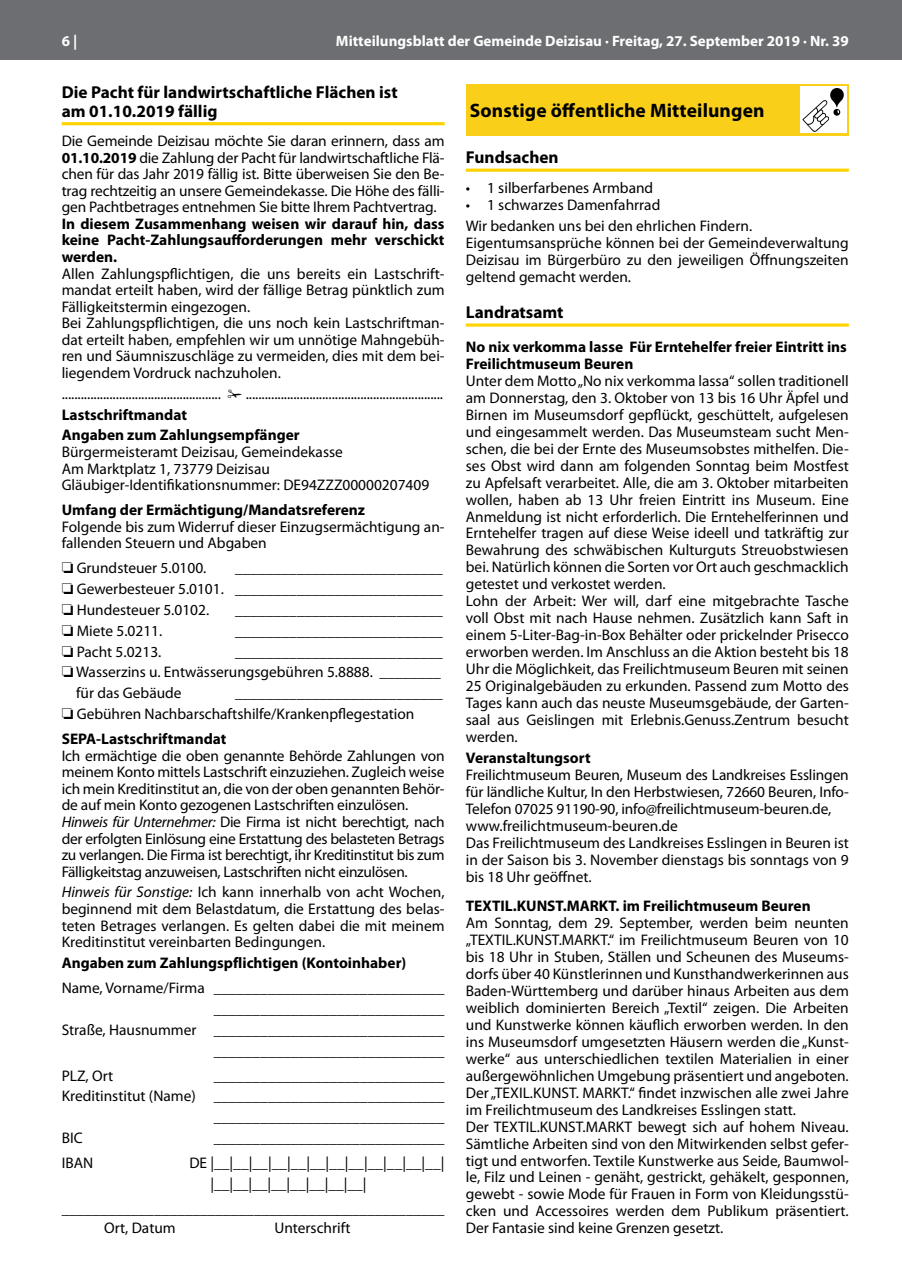
<style>
.page{position:relative;width:902px;height:1280px;background:#fff}
.page>*{position:absolute;margin:0;border:0;box-sizing:border-box;transform-origin:0 0}
.t1{font:700 19.5px "Myriad Pro";letter-spacing:.005em;color:#000}
.t2{font:700 17.25px/18.8px "Myriad Pro";color:#000}
.t3{font:15.3px/17px "Myriad Pro";color:#000}
.t4{font:700 15.3px/16.5px "Myriad Pro";color:#000;text-align:justify}
.t5{font:700 15px "Myriad Pro";color:#fff}
.s1{font-weight:700}
.s2{font-style:italic}
</style>
<div class="page">
<div style="left:0;top:0;width:901px;height:60px;background:#6d6e71"></div>
<hr style="left:62px;top:122px;width:382px;height:3px;background:#ffd400">
<hr style="left:466px;top:169px;width:382px;height:3px;background:#ffd400">
<svg style="left:466px;top:323px;width:382px;height:4px;background:#ffdc33"></svg>
<div style="left:466px;top:84px;width:382px;height:51px;background:#facf1a"></div>
<div style="left:799px;top:87px;width:47px;height:46px;background:#fff"></div>
<svg style="left:802px;top:88px;width:42px;height:44px"></svg>
<p class="t5" style="left:62px;top:31px;width:17px">6 |</p>
<p class="t5" style="left:336px;top:31px;width:514px">Mitteilungsblatt der Gemeinde Deizisau · Freitag, 27. September 2019 · Nr. 39</p>
<p class="t2" style="left:62px;top:82px;width:337px">Die Pacht für landwirtschaftliche Flächen ist am 01.10.2019 fällig</p>
<p class="t3" style="left:62px;top:132px;width:384px;line-height:16.5px;text-align:justify">Die Gemeinde Deizisau möchte Sie daran erinnern, dass am <span class="s1">01.10.2019</span> die Zahlung der Pacht für landwirtschaftliche Flä&shy;chen für das Jahr 2019 fällig ist. Bitte überweisen Sie den Be&shy;trag rechtzeitig an unsere Gemeindekasse. Die Höhe des fälli&shy;gen Pachtbetrages entnehmen Sie bitte Ihrem Pachtvertrag.</p>
<p class="t4" style="left:62px;top:215px;width:384px">In diesem Zusammenhang weisen wir darauf hin, dass keine Pacht-Zahlungsaufforderungen mehr verschickt werden.</p>
<p class="t3" style="left:62px;top:265px;width:384px;line-height:16.5px">Allen Zahlungspflichtigen, die uns bereits ein Lastschrift&shy;mandat erteilt haben, wird der fällige Betrag pünktlich zum Fälligkeitstermin eingezogen.<br>Bei Zahlungspflichtigen, die uns noch kein Lastschriftman&shy;dat erteilt haben, empfehlen wir um unnötige Mahngebüh&shy;ren und Säumniszuschläge zu vermeiden, dies mit dem bei&shy;liegendem Vordruck nachzuholen.</p>
<p class="t3" style="left:62px;top:383px;width:383px;line-height:20.9px">.................................................. ✁ ..............................................................<br><span class="s1">Lastschriftmandat<br>Angaben zum Zahlungsempfänger</span></p>
<p class="t3" style="left:62px;top:443px;width:369px;line-height:16.5px">Bürgermeisteramt Deizisau, Gemeindekasse<br>Am Marktplatz 1, 73779 Deizisau<br>Gläubiger-Identifikationsnummer: DE94ZZZ00000207409</p>
<p class="t4" style="left:62px;top:501px;width:305px">Umfang der Ermächtigung/Mandatsreferenz</p>
<p class="t3" style="left:62px;top:518px;width:384px;line-height:16.5px">Folgende bis zum Widerruf dieser Einzugsermächtigung an&shy;fallenden Steuern und Abgaben</p>
<p class="t3" style="left:62px;top:559px;width:146px">❏ Grundsteuer 5.0100.</p>
<p class="t3" style="left:62px;top:558px;width:382px;line-height:20.9px;text-align:justify;text-indent:173px">___________________________ ❏ Gewerbesteuer 5.0101. ___________________________ ❏ Hundesteuer 5.0102.</p>
<p class="t3" style="left:235px;top:601px;width:209px">___________________________</p>
<p class="t3" style="left:62px;top:622px;width:102px">❏ Miete 5.0211.</p>
<p class="t3" style="left:235px;top:622px;width:209px">___________________________</p>
<p class="t3" style="left:62px;top:643px;width:101px">❏ Pacht 5.0213.</p>
<p class="t3" style="left:235px;top:643px;width:209px">___________________________</p>
<p class="t3" style="left:62px;top:664px;width:380px">❏ Wasserzins u. Entwässerungsgebühren 5.8888. ________</p>
<p class="t3" style="left:76px;top:684px;width:107px">für das Gebäude</p>
<p class="t3" style="left:62px;top:682px;width:382px;line-height:20.9px;text-indent:173px">___________________________ ❏ Gebühren Nachbarschaftshilfe/Krankenpflegestation</p>
<p class="t4" style="left:62px;top:730px;width:166px">SEPA-Lastschriftmandat</p>
<p class="t3" style="left:62px;top:747px;width:384px;line-height:16.5px">Ich ermächtige die oben genannte Behörde Zahlungen von meinem Konto mittels Lastschrift einzuziehen. Zugleich weise ich mein Kreditinstitut an, die von der oben genannten Behör&shy;de auf mein Konto gezogenen Lastschriften einzulösen.<br><span class="s2">Hinweis für Unternehmer:</span> Die Firma ist nicht berechtigt, nach der erfolgten Einlösung eine Erstattung des belasteten Betrags zu verlangen. Die Firma ist berechtigt, ihr Kreditinstitut bis zum Fälligkeitstag anzuweisen, Lastschriften nicht einzulösen.</p>
<p class="t3" style="left:62px;top:884px;width:384px;line-height:16.5px;text-align:justify"><span class="s2">Hinweis für Sonstige:</span> Ich kann innerhalb von acht Wochen, beginnend mit dem Belastdatum, die Erstattung des belas&shy;teten Betrages verlangen. Es gelten dabei die mit meinem Kreditinstitut vereinbarten Bedingungen.</p>
<p class="t4" style="left:62px;top:954px;width:346px">Angaben zum Zahlungspflichtigen (Kontoinhaber)</p>
<p class="t3" style="left:62px;top:977px;width:384px;line-height:20.9px;text-align:right">Name, Vorname/Firma ______________________________ ______________________________<br>Straße, Hausnummer ______________________________ ______________________________</p>
<p class="t3" style="left:62px;top:1067px;width:53px">PLZ, Ort</p>
<p class="t3" style="left:214px;top:1067px;width:232px">______________________________</p>
<p class="t3" style="left:62px;top:1087px;width:384px">Kreditinstitut (Name) ______________________________</p>
<p class="t3" style="left:214px;top:1108px;width:232px">______________________________</p>
<p class="t3" style="left:62px;top:1129px;width:22px">BIC</p>
<p class="t3" style="left:214px;top:1129px;width:232px">______________________________</p>
<p class="t3" style="left:62px;top:1154px;width:33px">IBAN</p>
<p class="t3" style="left:210px;top:1152px;width:235px;line-height:21px;text-indent:-21px">DE |__|__|__|__|__|__|__|__|__|__|__|__| |__|__|__|__|__|__|__|__|</p>
<p class="t3" style="left:104px;top:1200px;width:342px;line-height:18.8px;text-indent:-43px">__________________________________________________<br>Ort, Datum</p>
<p class="t1" style="left:470px;top:100px;width:296px">Sonstige öffentliche Mitteilungen</p>
<p class="t2" style="left:466px;top:148px;width:94px">Fundsachen</p>
<p class="t3" style="left:466px;top:179px;width:189px">• 1 silberfarbenes Armband</p>
<p class="t3" style="left:466px;top:194px;width:288px;line-height:21.1px">• 1 schwarzes Damenfahrrad<br>Wir bedanken uns bei den ehrlichen Findern.</p>
<p class="t3" style="left:466px;top:234px;width:384px;text-align:justify">Eigentumsansprüche können bei der Gemeindeverwaltung Deizisau im Bürgerbüro zu den jeweiligen Öffnungszeiten geltend gemacht werden.</p>
<p class="t2" style="left:466px;top:302px;width:99px">Landratsamt</p>
<p class="t4" style="left:466px;top:338px;width:382px;line-height:17px">No nix verkomma lasse Für Erntehelfer freier Eintritt ins<br>Freilichtmuseum Beuren</p>
<p class="t3" style="left:466px;top:372px;width:384px">Unter dem Motto „No nix verkomma lassa“ sollen traditionell am Donnerstag, den 3. Oktober von 13 bis 16 Uhr Äpfel und Birnen im Museumsdorf gepflückt, geschüttelt, aufgelesen und eingesammelt werden. Das Museumsteam sucht Men&shy;schen, die bei der Ernte des Museumsobstes mithelfen. Die&shy;ses Obst wird dann am folgenden Sonntag beim Mostfest zu Apfelsaft verarbeitet. Alle, die am 3. Oktober mitarbeiten wollen, haben ab 13 Uhr freien Eintritt ins Museum. Eine Anmeldung ist nicht erforderlich. Die Erntehelferinnen und Erntehelfer tragen auf diese Weise ideell und tatkräftig zur Bewahrung des schwäbischen Kulturguts Streuobstwiesen bei. Natürlich können die Sorten vor Ort auch geschmacklich getestet und verkostet werden.<br>Lohn der Arbeit: Wer will, darf eine mitgebrachte Tasche voll Obst mit nach Hause nehmen. Zusätzlich kann Saft in einem 5-Liter-Bag-in-Box Behälter oder prickelnder Prisecco erworben werden. Im Anschluss an die Aktion besteht bis 18<br>Uhr die Möglichkeit, das Freilichtmuseum Beuren mit seinen 25 Originalgebäuden zu erkunden. Passend zum Motto des Tages kann auch das neuste Museumsgebäude, der Garten&shy;saal aus Geislingen mit Erlebnis.Genuss.Zentrum besucht werden.</p>
<p class="t4" style="left:466px;top:749px;width:126px">Veranstaltungsort</p>
<p class="t3" style="left:466px;top:766px;width:384px">Freilichtmuseum Beuren, Museum des Landkreises Esslingen für ländliche Kultur, In den Herbstwiesen, 72660 Beuren, Info-Telefon 07025 91190-90, info@freilichtmuseum-beuren.de, www.freilichtmuseum-beuren.de<br>Das Freilichtmuseum des Landkreises Esslingen in Beuren ist in der Saison bis 3. November dienstags bis sonntags von 9 bis 18 Uhr geöffnet.</p>
<p class="t4" style="left:466px;top:897px;width:346px">TEXTIL.KUNST.MARKT. im Freilichtmuseum Beuren</p>
<p class="t3" style="left:466px;top:914px;width:384px">Am Sonntag, dem 29. September, werden beim neunten „TEXTIL.KUNST.MARKT.“ im Freilichtmuseum Beuren von 10 bis 18 Uhr in Stuben, Ställen und Scheunen des Museums&shy;dorfs über 40 Künstlerinnen und Kunsthandwerkerinnen aus Baden-Württemberg und darüber hinaus Arbeiten aus dem weiblich dominierten Bereich „Textil“ zeigen. Die Arbeiten und Kunstwerke können käuflich erworben werden. In den ins Museumsdorf umgesetzten Häusern werden die „Kunst&shy;werke“ aus unterschiedlichen textilen Materialien in einer außergewöhnlichen Umgebung präsentiert und angeboten.<br>Der „TEXIL.KUNST. MARKT.“ findet inzwischen alle zwei Jahre im Freilichtmuseum des Landkreises Esslingen statt.<br>Der TEXTIL.KUNST.MARKT bewegt sich auf hohem Niveau.<br>Sämtliche Arbeiten sind von den Mitwirkenden selbst gefer&shy;tigt und entworfen. Textile Kunstwerke aus Seide, Baumwol&shy;le, Filz und Leinen - genäht, gestrickt, gehäkelt, gesponnen, gewebt - sowie Mode für Frauen in Form von Kleidungsstü&shy;cken und Accessoires werden dem Publikum präsentiert.<br>Der Fantasie sind keine Grenzen gesetzt.</p>
<p class="t3" style="left:274px;top:1219px;width:78px">Unterschrift</p>
</div>
